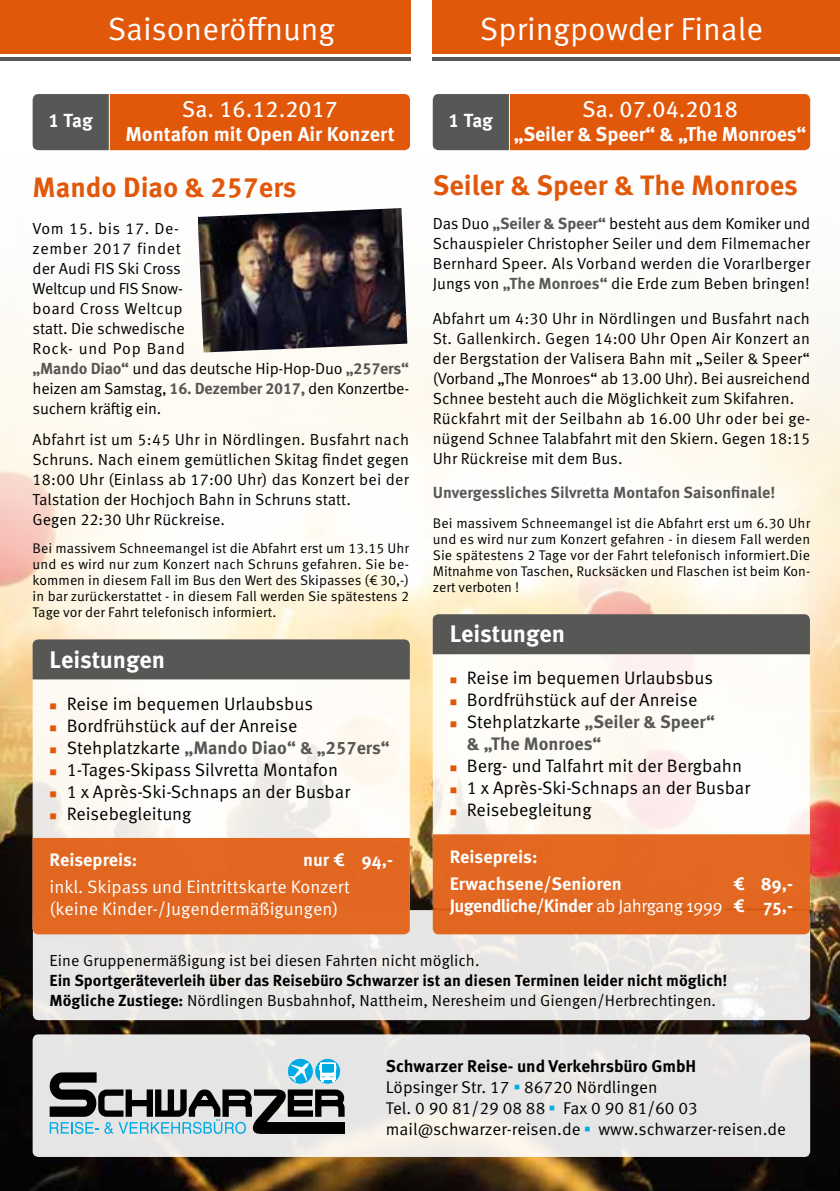
<style>
.page{position:relative;width:840px;height:1191px;background:#fff}
.page>*{position:absolute;margin:0;border:0;box-sizing:border-box;transform-origin:0 0}
.t1{font:32px "Meta OT Norm";color:#fff}
.t2{font:700 28px "Meta OT";color:#e1580a}
.t3{font:700 24px "Meta OT";letter-spacing:-.005em;color:#fff}
.t4{font:23px "Meta OT";color:#fff}
.t5{font:700 20px "Meta OT";letter-spacing:-.01em;color:#fff}
.t6{font:700 19px "Meta OT";letter-spacing:-.02em;color:#fff}
.t7{font:18px "Meta OT Norm";color:#000}
.t8{font:18px/22px "Meta OT Norm";color:#fff}
.t9{font:700 18px/27.6px "Meta OT";letter-spacing:-.01em;color:#fff}
.t10{font:700 18px "Meta OT";color:#575756}
.t11{font:700 18px/22px "Meta OT";letter-spacing:-.03em;color:#fff;text-align:right}
.t12{font:17px/21px "Meta OT Norm";color:#000}
.t13{font:700 17px "Meta OT";letter-spacing:-.005em;color:#000}
.t14{font:16px/20px "Meta OT Norm";color:#000}
.t15{font:700 16px "Meta OT";color:#000}
.t16{font:700 16px "Meta OT";color:#575756}
.t17{font:14px/16px "Meta OT Norm";letter-spacing:-.005em;color:#000;text-align:justify}
.s1{font-family:"Meta OT";font-weight:700;color:#575756}
.s2{color:#e1580a}
.s3{font-family:"Meta OT Norm";font-weight:400;color:#000}
.s4{font-family:"Meta OT Norm";font-weight:400}
.s5{font-family:"Meta OT";font-weight:700}
.s6{color:#00aae3}
</style>
<div class="page">
<img style="left:0;top:96px;width:839px;height:1095px">
<div style="left:0;top:0;width:410px;height:54px;background:#e1580a"></div>
<hr style="left:0;top:57px;width:410px;height:4px;background:#575756">
<div style="left:432px;top:0;width:407px;height:54px;background:#e1580a"></div>
<hr style="left:432px;top:57px;width:407px;height:4px;background:#575756">
<svg style="left:432px;top:94px;width:377px;height:56px;background:#c5581a"></svg>
<svg style="left:33px;top:94px;width:377px;height:56px;background:#c5581a"></svg>
<svg style="left:33px;top:1034px;width:776px;height:123px;background:#e7e5e4"></svg>
<svg style="left:50px;top:1058px;width:294px;height:75px;background:#95a0a3"></svg>
<svg style="left:33px;top:910px;width:776px;height:110px;background:#e8e7e5"></svg>
<svg style="left:33px;top:664px;width:376px;height:270px;fill:#fefbf5"></svg>
<div style="left:33px;top:639px;width:376px;height:40px;background:#575756"></div>
<div style="left:33px;top:838px;width:376px;height:96px;background:#e26620"></div>
<svg style="left:432px;top:638px;width:377px;height:270px"></svg>
<div style="left:432px;top:614px;width:377px;height:40px;background:#575756"></div>
<div style="left:432px;top:834px;width:377px;height:100px;background:#e36720"></div>
<img style="left:197px;top:208px;width:210px;height:144px">
<h1 class="t1" style="left:108px;top:9px;width:229px">Saisoneröffnung</h1>
<h1 class="t1" style="left:479px;top:9px;width:284px">Springpowder Finale</h1>
<p class="t6" style="left:48px;top:108px;width:46px">1 Tag</p>
<h3 class="t4" style="left:182px;top:95px;width:157px">Sa. 16.12.2017</h3>
<p class="t5" style="left:125px;top:121px;width:271px">Montafon mit Open Air Konzert</p>
<p class="t6" style="left:448px;top:108px;width:46px">1 Tag</p>
<h3 class="t4" style="left:581px;top:95px;width:157px">Sa. 07.04.2018</h3>
<p class="t5" style="left:513px;top:121px;width:294px">„Seiler &amp; Speer“ &amp; „The Monroes“</p>
<h2 class="t2" style="left:33px;top:169px;width:265px">Mando Diao &amp; 257ers</h2>
<p class="t14" style="left:33px;top:218px;width:378px">Vom 15. bis 17. De-<br>zember 2017 findet<br>der Audi FIS Ski Cross<br>Weltcup und FIS Snow-<br>board Cross Weltcup<br>statt. Die schwedische<br>Rock- und Pop Band<br><span class="s1">„Mando Diao“</span> und das deutsche Hip-Hop-Duo <span class="s1">„257ers“ </span>heizen am Samstag, <span class="s1">16. Dezember 2017,</span> den Konzertbe&shy;suchern kräftig ein.</p>
<p class="t14" style="left:33px;top:430px;width:378px">Abfahrt ist um 5:45 Uhr in Nördlingen. Busfahrt nach Schruns. Nach einem gemütlichen Skitag findet gegen 18:00 Uhr (Einlass ab 17:00 Uhr) das Konzert bei der Talstation der Hochjoch Bahn in Schruns statt.<br>Gegen 22:30 Uhr Rückreise.</p>
<p class="t17" style="left:33px;top:540px;width:378px">Bei massivem Schneemangel ist die Abfahrt erst um 13.15 Uhr und es wird nur zum Konzert nach Schruns gefahren. Sie be&shy;kommen in diesem Fall im Bus den Wert des Skipasses (€ 30,-) in bar zurückerstattet - in diesem Fall werden Sie spätestens 2<br>Tage vor der Fahrt telefonisch informiert.</p>
<h3 class="t3" style="left:50px;top:644px;width:117px">Leistungen</h3>
<p class="t7" style="left:50px;top:692px;width:265px"><span class="s2">■</span> Reise im bequemen Urlaubsbus</p>
<p class="t7" style="left:50px;top:714px;width:249px"><span class="s2">■</span> Bordfrühstück auf der Anreise</p>
<p class="t10" style="left:50px;top:736px;width:341px"><span class="s2">■</span> <span class="s3">Stehplatzkarte</span> „Mando Diao“ &amp; „257ers“</p>
<p class="t7" style="left:50px;top:758px;width:290px"><span class="s2">■</span> 1-Tages-Skipass Silvretta Montafon</p>
<p class="t7" style="left:50px;top:780px;width:302px"><span class="s2">■</span> 1 x Après-Ski-Schnaps an der Busbar</p>
<p class="t7" style="left:50px;top:802px;width:143px"><span class="s2">■</span> Reisebegleitung</p>
<p class="t9" style="left:50px;top:846px;width:89px">Reisepreis:</p>
<p class="t9" style="left:303px;top:846px;width:91px">nur € 94,-</p>
<p class="t8" style="left:50px;top:876px;width:301px">inkl. Skipass und Eintrittskarte Konzert (keine Kinder-/Jugendermäßigungen)</p>
<h2 class="t2" style="left:432px;top:168px;width:366px">Seiler &amp; Speer &amp; The Monroes</h2>
<p class="t14" style="left:432px;top:214px;width:379px;text-align:justify">Das Duo <span class="s1">„Seiler &amp; Speer“</span> besteht aus dem Komiker und Schauspieler Christopher Seiler und dem Filmemacher Bernhard Speer. Als Vorband werden die Vorarlberger Jungs von <span class="s1">„The Monroes“</span> die Erde zum Beben bringen!</p>
<p class="t14" style="left:432px;top:308px;width:379px">Abfahrt um 4:30 Uhr in Nördlingen und Busfahrt nach St. Gallenkirch. Gegen 14:00 Uhr Open Air Konzert an der Bergstation der Valisera Bahn mit „Seiler &amp; Speer“ (Vorband „The Monroes“ ab 13.00 Uhr). Bei ausreichend Schnee besteht auch die Möglichkeit zum Skifahren.<br>Rückfahrt mit der Seilbahn ab 16.00 Uhr oder bei ge&shy;nügend Schnee Talabfahrt mit den Skiern. Gegen 18:15<br>Uhr Rückreise mit dem Bus.</p>
<p class="t16" style="left:432px;top:482px;width:344px">Unvergessliches Silvretta Montafon Saisonfinale!</p>
<p class="t17" style="left:432px;top:515px;width:379px">Bei massivem Schneemangel ist die Abfahrt erst um 6.30 Uhr und es wird nur zum Konzert gefahren - in diesem Fall werden Sie spätestens 2 Tage vor der Fahrt telefonisch informiert.Die Mitnahme von Taschen, Rucksäcken und Flaschen ist beim Kon&shy;zert verboten !</p>
<h3 class="t3" style="left:449px;top:619px;width:117px">Leistungen</h3>
<p class="t7" style="left:449px;top:667px;width:265px"><span class="s2">■</span> Reise im bequemen Urlaubsbus</p>
<p class="t7" style="left:449px;top:689px;width:249px"><span class="s2">■</span> Bordfrühstück auf der Anreise</p>
<p class="t7" style="left:449px;top:711px;width:266px"><span class="s2">■</span> Stehplatzkarte <span class="s1">„Seiler &amp; Speer“</span></p>
<p class="t10" style="left:466px;top:733px;width:136px">&amp; „The Monroes“</p>
<p class="t7" style="left:449px;top:755px;width:294px"><span class="s2">■</span> Berg- und Talfahrt mit der Bergbahn</p>
<p class="t7" style="left:449px;top:777px;width:302px"><span class="s2">■</span> 1 x Après-Ski-Schnaps an der Busbar</p>
<p class="t7" style="left:449px;top:799px;width:143px"><span class="s2">■</span> Reisebegleitung</p>
<p class="t9" style="left:449px;top:842px;width:173px">Reisepreis:<br>Erwachsene/Senioren</p>
<p class="t11" style="left:449px;top:873px;width:344px">€ 89,-<br>Jugendliche/Kinder <span class="s4">ab Jahrgang 1999</span> € 75,-</p>
<p class="t14" style="left:50px;top:951px;width:431px">Eine Gruppenermäßigung ist bei diesen Fahrten nicht möglich.</p>
<p class="t15" style="left:50px;top:970px;width:679px">Ein Sportgeräteverleih über das Reisebüro Schwarzer ist an diesen Terminen leider nicht möglich!</p>
<p class="t14" style="left:50px;top:991px;width:667px"><span class="s5">Mögliche Zustiege:</span> Nördlingen Busbahnhof, Nattheim, Neresheim und Giengen/Herbrechtingen.</p>
<p class="t13" style="left:386px;top:1055px;width:312px">Schwarzer Reise- und Verkehrsbüro GmbH</p>
<p class="t12" style="left:386px;top:1076px;width:401px">Löpsinger Str. 17 <span class="s6">■</span> 86720 Nördlingen<br>Tel. 0 90 81/29 08 88 <span class="s6">■</span> Fax 0 90 81/60 03 mail@schwarzer-reisen.de <span class="s6">■</span> www.schwarzer-reisen.de</p>
</div>
